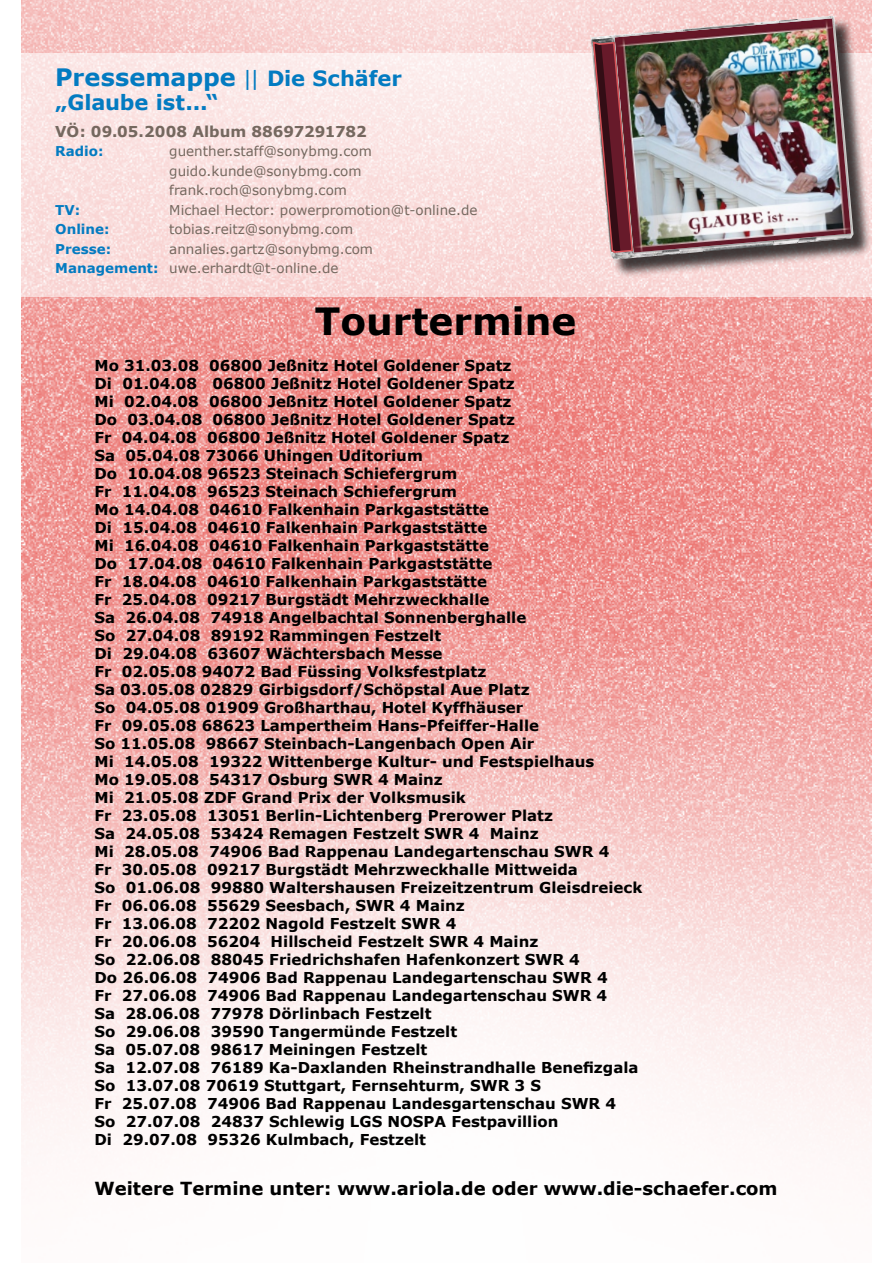
<style>
.page{position:relative;width:893px;height:1263px;background:#fff}
.page>*{position:absolute;margin:0;border:0;box-sizing:border-box;transform-origin:0 0}
.t1{font:700 37.5px "Verdana";color:#000}
.t2{font:700 24px "Verdana";color:#037bc1}
.t3{font:700 21px "Verdana";color:#037bc1}
.t4{font:700 18px "Verdana";color:#000}
.t5{font:700 15px "Verdana";color:#000}
.t6{font:700 15px "Verdana";letter-spacing:-.005em;color:#75685f}
.t7{font:13.5px/19.5px "Verdana";color:#75685f}
.t8{font:700 13.5px "Verdana";color:#037bc1}
.s1{font-weight:400;font-size:21px}
.s2{font-size:21px}
.s3{font-weight:700;color:#037bc1}
</style>
<div class="page">
<img style="left:21px;top:0;width:851px;height:1154px">
<svg style="left:21px;top:53px;width:851px;height:243px;background:#fae2e1"></svg>
<div style="left:592px;top:17px;width:281px;height:262px;background:#000;opacity:.75"></div>
<img style="left:591px;top:16px;width:262px;height:244px">
<svg style="left:592px;top:38px;width:42px;height:216px;background:#9d7076"></svg>
<img style="left:615px;top:18px;width:236px;height:235px">
<h2 class="t2" style="left:55px;top:62px;width:348px">Pressemappe <span class="s1">||</span> <span class="s2">Die Schäfer</span></h2>
<h3 class="t3" style="left:55px;top:89px;width:165px">„Glaube ist...“</h3>
<p class="t6" style="left:55px;top:122px;width:313px">VÖ: 09.05.2008 Album 88697291782</p>
<p class="t8" style="left:55px;top:143px;width:50px">Radio:</p>
<p class="t7" style="left:169px;top:141px;width:204px">guenther.staff@sonybmg.com guido.kunde@sonybmg.com frank.roch@sonybmg.com</p>
<p class="t8" style="left:55px;top:201px;width:26px">TV:</p>
<p class="t7" style="left:169px;top:200px;width:310px">Michael Hector: powerpromotion@t-online.de</p>
<p class="t8" style="left:55px;top:221px;width:56px">Online:</p>
<p class="t7" style="left:169px;top:219px;width:185px">tobias.reitz@sonybmg.com</p>
<p class="t8" style="left:55px;top:240px;width:57px">Presse:</p>
<p class="t7" style="left:55px;top:239px;width:319px;text-indent:114px">annalies.gartz@sonybmg.com<br><span class="s3">Management:</span> uwe.erhardt@t-online.de</p>
<p class="t1" style="left:315px;top:297px;width:263px">Tourtermine</p>
<p class="t5" style="left:95px;top:356px;width:419px">Mo 31.03.08 06800 Jeßnitz Hotel Goldener Spatz</p>
<p class="t5" style="left:95px;top:374px;width:422px">Di 01.04.08 06800 Jeßnitz Hotel Goldener Spatz</p>
<p class="t5" style="left:95px;top:392px;width:418px">Mi 02.04.08 06800 Jeßnitz Hotel Goldener Spatz</p>
<p class="t5" style="left:95px;top:410px;width:422px">Do 03.04.08 06800 Jeßnitz Hotel Goldener Spatz</p>
<p class="t5" style="left:95px;top:428px;width:416px">Fr 04.04.08 06800 Jeßnitz Hotel Goldener Spatz</p>
<p class="t5" style="left:95px;top:446px;width:330px">Sa 05.04.08 73066 Uhingen Uditorium</p>
<p class="t5" style="left:95px;top:464px;width:364px">Do 10.04.08 96523 Steinach Schiefergrum</p>
<p class="t5" style="left:95px;top:482px;width:364px">Fr 11.04.08 96523 Steinach Schiefergrum</p>
<p class="t5" style="left:95px;top:500px;width:396px">Mo 14.04.08 04610 Falkenhain Parkgaststätte</p>
<p class="t5" style="left:95px;top:518px;width:394px">Di 15.04.08 04610 Falkenhain Parkgaststätte</p>
<p class="t5" style="left:95px;top:536px;width:396px">Mi 16.04.08 04610 Falkenhain Parkgaststätte</p>
<p class="t5" style="left:95px;top:554px;width:399px">Do 17.04.08 04610 Falkenhain Parkgaststätte</p>
<p class="t5" style="left:95px;top:572px;width:394px">Fr 18.04.08 04610 Falkenhain Parkgaststätte</p>
<p class="t5" style="left:95px;top:590px;width:396px">Fr 25.04.08 09217 Burgstädt Mehrzweckhalle</p>
<p class="t5" style="left:95px;top:608px;width:433px">Sa 26.04.08 74918 Angelbachtal Sonnenberghalle</p>
<p class="t5" style="left:95px;top:626px;width:348px">So 27.04.08 89192 Rammingen Festzelt</p>
<p class="t5" style="left:95px;top:644px;width:350px">Di 29.04.08 63607 Wächtersbach Messe</p>
<p class="t5" style="left:95px;top:662px;width:393px">Fr 02.05.08 94072 Bad Füssing Volksfestplatz</p>
<p class="t5" style="left:95px;top:680px;width:437px">Sa 03.05.08 02829 Girbigsdorf/Schöpstal Aue Platz</p>
<p class="t5" style="left:95px;top:698px;width:430px">So 04.05.08 01909 Großharthau, Hotel Kyffhäuser</p>
<p class="t5" style="left:95px;top:716px;width:446px">Fr 09.05.08 68623 Lampertheim Hans-Pfeiffer-Halle</p>
<p class="t5" style="left:95px;top:734px;width:441px">So 11.05.08 98667 Steinbach-Langenbach Open Air</p>
<p class="t5" style="left:95px;top:752px;width:501px">Mi 14.05.08 19322 Wittenberge Kultur- und Festspielhaus</p>
<p class="t5" style="left:95px;top:770px;width:350px">Mo 19.05.08 54317 Osburg SWR 4 Mainz</p>
<p class="t5" style="left:95px;top:788px;width:373px">Mi 21.05.08 ZDF Grand Prix der Volksmusik</p>
<p class="t5" style="left:95px;top:806px;width:460px">Fr 23.05.08 13051 Berlin-Lichtenberg Prerower Platz</p>
<p class="t5" style="left:95px;top:824px;width:446px">Sa 24.05.08 53424 Remagen Festzelt SWR 4 Mainz</p>
<p class="t5" style="left:95px;top:842px;width:516px">Mi 28.05.08 74906 Bad Rappenau Landegartenschau SWR 4</p>
<p class="t5" style="left:95px;top:860px;width:485px">Fr 30.05.08 09217 Burgstädt Mehrzweckhalle Mittweida</p>
<p class="t5" style="left:95px;top:878px;width:549px">So 01.06.08 99880 Waltershausen Freizeitzentrum Gleisdreieck</p>
<p class="t5" style="left:95px;top:896px;width:372px">Fr 06.06.08 55629 Seesbach, SWR 4 Mainz</p>
<p class="t5" style="left:95px;top:914px;width:363px">Fr 13.06.08 72202 Nagold Festzelt SWR 4</p>
<p class="t5" style="left:95px;top:932px;width:445px">Fr 20.06.08 56204 Hillscheid Festzelt SWR 4 Mainz</p>
<p class="t5" style="left:95px;top:950px;width:487px">So 22.06.08 88045 Friedrichshafen Hafenkonzert SWR 4</p>
<p class="t5" style="left:95px;top:968px;width:515px">Do 26.06.08 74906 Bad Rappenau Landegartenschau SWR 4</p>
<p class="t5" style="left:95px;top:986px;width:514px">Fr 27.06.08 74906 Bad Rappenau Landegartenschau SWR 4</p>
<p class="t5" style="left:95px;top:1004px;width:339px">Sa 28.06.08 77978 Dörlinbach Festzelt</p>
<p class="t5" style="left:95px;top:1022px;width:364px">So 29.06.08 39590 Tangermünde Festzelt</p>
<p class="t5" style="left:95px;top:1040px;width:334px">Sa 05.07.08 98617 Meiningen Festzelt</p>
<p class="t5" style="left:95px;top:1058px;width:546px">Sa 12.07.08 76189 Ka-Daxlanden Rheinstrandhalle Benefizgala</p>
<p class="t5" style="left:95px;top:1076px;width:448px">So 13.07.08 70619 Stuttgart, Fernsehturm, SWR 3 S</p>
<p class="t5" style="left:95px;top:1094px;width:523px">Fr 25.07.08 74906 Bad Rappenau Landesgartenschau SWR 4</p>
<p class="t5" style="left:95px;top:1112px;width:465px">So 27.07.08 24837 Schlewig LGS NOSPA Festpavillion</p>
<p class="t5" style="left:95px;top:1130px;width:333px">Di 29.07.08 95326 Kulmbach, Festzelt</p>
<p class="t4" style="left:95px;top:1177px;width:685px">Weitere Termine unter: www.ariola.de oder www.die-schaefer.com</p>
</div>
